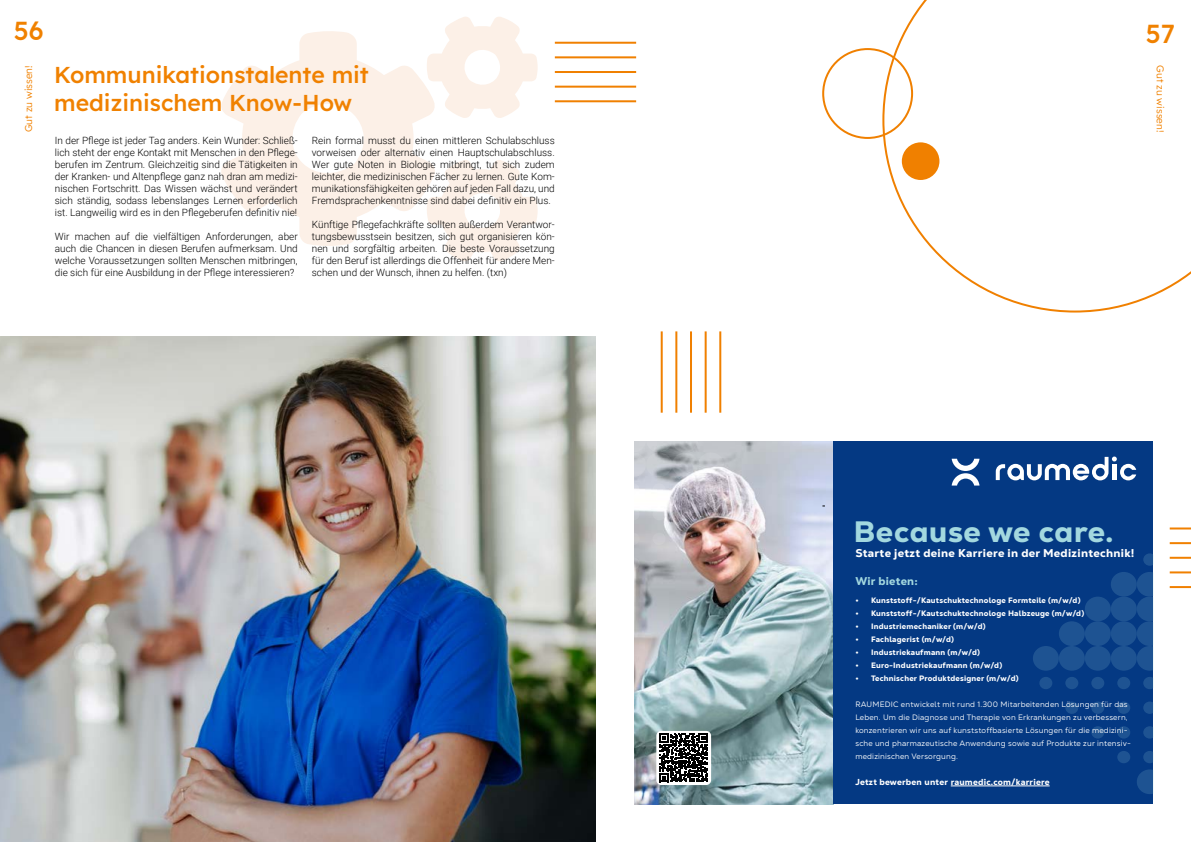
<style>
.page{position:relative;width:1191px;height:842px;background:#fff}
.page>*{position:absolute;margin:0;border:0;box-sizing:border-box;transform-origin:0 0}
.t1{font:800 29.5px "Nexa";letter-spacing:.02em;color:#a3d8df}
.t2{font:500 26px "Lexend Deca";color:#f08100}
.t3{font:500 23px/27.6px "Lexend Deca";color:#f08100}
.t4{font:800 11.3px "Nexa Text";letter-spacing:.025em;color:#fff}
.t5{font:800 11.3px "Nexa Text";letter-spacing:.025em;color:#a3d8df}
.t6{font:300 10px/12px "Roboto";color:#000;text-align:justify}
.t7{font:300 10px "Lexend Deca";color:#f08100}
.t8{font:800 8.7px "Nexa Text";letter-spacing:.025em;color:#fff}
.t9{font:7.8px/13px "Nexa Text";letter-spacing:.025em;color:#fff}
.t10{font:800 7.8px "Nexa Text";letter-spacing:.025em;color:#fff}
</style>
<div class="page">
<svg style="left:221px;top:17px;width:317px;height:244px;fill:#fcf0e7"></svg>
<hr style="left:1169px;top:586px;width:22px;height:2px;background:#f08000">
<hr style="left:1169px;top:571px;width:22px;height:2px;background:#f08000">
<hr style="left:1169px;top:557px;width:22px;height:2px;background:#f08000">
<hr style="left:1169px;top:542px;width:22px;height:2px;background:#f08000">
<hr style="left:1169px;top:527px;width:22px;height:2px;background:#f08000">
<hr style="left:719px;top:331px;width:2px;height:82px;background:#f08000">
<hr style="left:704px;top:331px;width:2px;height:82px;background:#f08000">
<hr style="left:690px;top:331px;width:2px;height:82px;background:#f08000">
<hr style="left:675px;top:331px;width:2px;height:82px;background:#f08000">
<hr style="left:660px;top:331px;width:2px;height:82px;background:#f08000">
<div style="left:822px;top:48px;width:91px;height:91px;border:2px solid #f08000;border-radius:50%"></div>
<img style="left:635px;top:441px;width:198px;height:363px">
<div style="left:833px;top:441px;width:320px;height:363px;background:#043983"></div>
<div style="left:1033px;top:646px;width:25px;height:25px;background:#1e5392;border-radius:50%"></div>
<svg style="left:1137px;top:769px;width:16px;height:25px"></svg>
<div style="left:1058px;top:621px;width:26px;height:25px;background:#1e5392;border-radius:50%"></div>
<div style="left:1058px;top:646px;width:26px;height:25px;background:#1e5392;border-radius:50%"></div>
<div style="left:1084px;top:621px;width:26px;height:25px;background:#1e5392;border-radius:50%"></div>
<div style="left:1084px;top:597px;width:26px;height:24px;background:#1e5392;border-radius:50%"></div>
<div style="left:1084px;top:646px;width:26px;height:25px;background:#1e5392;border-radius:50%"></div>
<div style="left:1110px;top:621px;width:26px;height:25px;background:#1e5392;border-radius:50%"></div>
<div style="left:1110px;top:597px;width:26px;height:24px;background:#1e5392;border-radius:50%"></div>
<div style="left:1110px;top:572px;width:26px;height:25px;background:#1e5392;border-radius:50%"></div>
<div style="left:1110px;top:646px;width:26px;height:25px;background:#1e5392;border-radius:50%"></div>
<svg style="left:1136px;top:572px;width:17px;height:99px"></svg>
<div style="left:1039px;top:677px;width:13px;height:12px;background:#1e5392;border-radius:50%"></div>
<div style="left:1065px;top:701px;width:13px;height:13px;background:#1e5392;border-radius:50%"></div>
<div style="left:1065px;top:677px;width:13px;height:12px;background:#1e5392;border-radius:50%"></div>
<div style="left:1091px;top:701px;width:13px;height:13px;background:#1e5392;border-radius:50%"></div>
<div style="left:1091px;top:726px;width:13px;height:12px;background:#1e5392;border-radius:50%"></div>
<div style="left:1091px;top:677px;width:13px;height:12px;background:#1e5392;border-radius:50%"></div>
<div style="left:1117px;top:701px;width:13px;height:13px;background:#1e5392;border-radius:50%"></div>
<div style="left:1117px;top:726px;width:13px;height:12px;background:#1e5392;border-radius:50%"></div>
<div style="left:1117px;top:751px;width:13px;height:12px;background:#1e5392;border-radius:50%"></div>
<div style="left:1117px;top:677px;width:13px;height:12px;background:#1e5392;border-radius:50%"></div>
<svg style="left:1143px;top:701px;width:10px;height:13px"></svg>
<svg style="left:1143px;top:726px;width:10px;height:12px"></svg>
<svg style="left:1143px;top:751px;width:10px;height:12px"></svg>
<svg style="left:1143px;top:553px;width:10px;height:13px"></svg>
<svg style="left:1143px;top:677px;width:10px;height:12px"></svg>
<svg style="left:698px;top:452px;width:26px;height:25px"></svg>
<svg style="left:635px;top:441px;width:63px;height:36px;background:#b3b7bc"></svg>
<svg style="left:704px;top:483px;width:13px;height:13px"></svg>
<svg style="left:678px;top:508px;width:13px;height:12px"></svg>
<svg style="left:678px;top:483px;width:13px;height:13px"></svg>
<svg style="left:652px;top:508px;width:13px;height:12px"></svg>
<div style="left:652px;top:533px;width:13px;height:12px;background:#cac9cf;border-radius:50%"></div>
<svg style="left:652px;top:483px;width:13px;height:13px"></svg>
<svg style="left:635px;top:508px;width:4px;height:12px"></svg>
<svg style="left:635px;top:533px;width:4px;height:12px"></svg>
<svg style="left:635px;top:557px;width:4px;height:13px"></svg>
<svg style="left:635px;top:483px;width:4px;height:13px"></svg>
<hr style="left:950px;top:786px;width:99px;height:1px;background:#fff">
<div style="left:656px;top:731px;width:55px;height:54px;background:#fff;border-radius:5px"></div>
<svg style="left:659px;top:734px;width:49px;height:48px"></svg>
<svg style="left:995px;top:456px;width:141px;height:24px"></svg>
<svg style="left:951px;top:459px;width:28px;height:26px"></svg>
<img style="left:0;top:336px;width:595px;height:506px">
<svg style="left:882px;top:0;width:309px;height:313px"></svg>
<hr style="left:555px;top:100px;width:81px;height:2px;background:#f08000">
<hr style="left:555px;top:86px;width:81px;height:2px;background:#f08000">
<hr style="left:555px;top:71px;width:81px;height:2px;background:#f08000">
<hr style="left:555px;top:56px;width:81px;height:2px;background:#f08000">
<hr style="left:555px;top:42px;width:81px;height:2px;background:#f08000">
<h2 class="t2" style="left:14px;top:12px;width:31px">56</h2>
<p class="t7" style="left:22px;top:132px;width:68px;rotate:-90deg">Gut zu wissen!</p>
<h3 class="t3" style="left:54px;top:60px;width:316px">Kommunikationstalente mit medizinischem Know-How</h3>
<p class="t6" style="left:55px;top:134px;width:244px">In der Pflege ist jeder Tag anders. Kein Wunder: Schließ&shy;lich steht der enge Kontakt mit Menschen in den Pflege&shy;berufen im Zentrum. Gleichzeitig sind die Tätigkeiten in der Kranken- und Altenpflege ganz nah dran am medizi&shy;nischen Fortschritt. Das Wissen wächst und verändert sich ständig, sodass lebenslanges Lernen erforderlich ist. Langweilig wird es in den Pflegeberufen definitiv nie!</p>
<p class="t6" style="left:55px;top:230px;width:244px">Wir machen auf die vielfältigen Anforderungen, aber auch die Chancen in diesen Berufen aufmerksam. Und welche Voraussetzungen sollten Menschen mitbringen, die sich für eine Ausbildung in der Pflege interessieren?</p>
<p class="t6" style="left:312px;top:134px;width:244px">Rein formal musst du einen mittleren Schulabschluss vorweisen oder alternativ einen Hauptschulabschluss.<br>Wer gute Noten in Biologie mitbringt, tut sich zudem leichter, die medizinischen Fächer zu lernen. Gute Kom&shy;munikationsfähigkeiten gehören auf jeden Fall dazu, und Fremdsprachenkenntnisse sind dabei definitiv ein Plus.</p>
<p class="t6" style="left:312px;top:218px;width:244px">Künftige Pflegefachkräfte sollten außerdem Verantwor&shy;tungsbewusstsein besitzen, sich gut organisieren kön&shy;nen und sorgfältig arbeiten. Die beste Voraussetzung für den Beruf ist allerdings die Offenheit für andere Men&shy;schen und der Wunsch, ihnen zu helfen. (txn)</p>
<h2 class="t2" style="left:1145px;top:14px;width:31px">57</h2>
<p class="t7" style="left:1167px;top:65px;width:68px;rotate:90deg">Gut zu wissen!</p>
<h1 class="t1" style="left:854px;top:513px;width:261px">Because we care.</h1>
<p class="t5" style="left:855px;top:574px;width:64px">Wir bieten:</p>
<p class="t10" style="left:855px;top:595px;width:227px">• Kunststoff-/Kautschuktechnologe Formteile (m/w/d)</p>
<p class="t10" style="left:855px;top:608px;width:230px">• Kunststoff-/Kautschuktechnologe Halbzeuge (m/w/d)</p>
<p class="t10" style="left:855px;top:621px;width:132px">• Industriemechaniker (m/w/d)</p>
<p class="t10" style="left:855px;top:634px;width:100px">• Fachlagerist (m/w/d)</p>
<p class="t10" style="left:855px;top:647px;width:126px">• Industriekaufmann (m/w/d)</p>
<p class="t10" style="left:855px;top:660px;width:148px">• Euro-Industriekaufmann (m/w/d)</p>
<p class="t10" style="left:855px;top:673px;width:165px">• Technischer Produktdesigner (m/w/d)</p>
<p class="t9" style="left:855px;top:698px;width:277px">RAUMEDIC entwickelt mit rund 1.300 Mitarbeitenden Lösungen für das Leben. Um die Diagnose und Therapie von Erkrankungen zu verbessern, konzentrieren wir uns auf kunststoffbasierte Lösungen für die medizini&shy;sche und pharmazeutische Anwendung sowie auf Produkte zur intensiv&shy;medizinischen Versorgung.</p>
<p class="t8" style="left:855px;top:776px;width:196px">Jetzt bewerben unter raumedic.com/karriere</p>
<p class="t4" style="left:855px;top:546px;width:281px">Starte jetzt deine Karriere in der Medizintechnik!</p>
</div>
